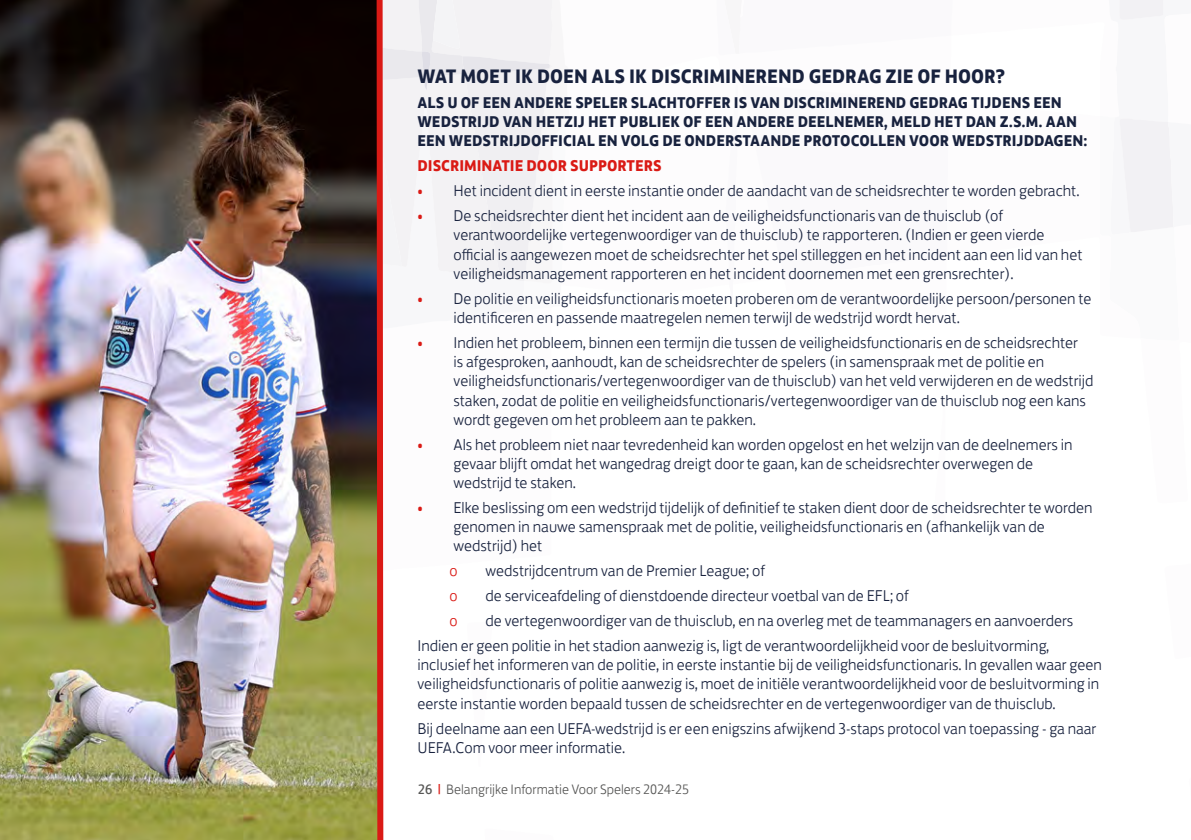
<style>
.page{position:relative;width:1191px;height:840px;background:#fff}
.page>*{position:absolute;margin:0;border:0;box-sizing:border-box;transform-origin:0 0}
.t1{font:700 20px "FS Jack";color:#18223e}
.t2{font:300 16px/19.2px "FS Jack";color:#18223e}
.t3{font:700 16px/19.2px "FS Jack";color:#18223e}
.t4{font:700 16px "FS Jack";color:#da1a15}
.t5{font:300 16px "FS Jack";color:#da1a15}
.t6{font:300 14px "FS Jack";color:#575756}
.s1{color:#da1a15}
.s2{font-weight:400}
.s3{font-weight:400;color:#da1a15}
</style>
<div class="page">
<svg style="left:1119px;top:0;width:54px;height:232px"></svg>
<img style="left:0;top:0;width:87px;height:839px">
<img style="left:87px;top:0;width:465px;height:839px">
<p class="t1" style="left:417px;top:59px;width:589px">WAT MOET IK DOEN ALS IK DISCRIMINEREND GEDRAG ZIE OF HOOR?</p>
<p class="t3" style="left:417px;top:92px;width:671px">ALS U OF EEN ANDERE SPELER SLACHTOFFER IS VAN DISCRIMINEREND GEDRAG TIJDENS EEN<br>WEDSTRIJD VAN HETZIJ HET PUBLIEK OF EEN ANDERE DEELNEMER, MELD HET DAN Z.S.M. AAN<br>EEN WEDSTRIJDOFFICIAL EN VOLG DE ONDERSTAANDE PROTOCOLLEN VOOR WEDSTRIJDDAGEN:</p>
<p class="t4" style="left:417px;top:152px;width:246px">DISCRIMINATIE DOOR SUPPORTERS</p>
<p class="t2" style="left:417px;top:179px;width:663px"><span class="s1">•</span> Het incident dient in eerste instantie onder de aandacht van de scheidsrechter te worden gebracht.</p>
<p class="t2" style="left:453px;top:204px;width:630px;text-indent:-36px"><span class="s1">•</span> De scheidsrechter dient het incident aan de veiligheidsfunctionaris van de thuisclub (of verantwoordelijke vertegenwoordiger van de thuisclub) te rapporteren. (Indien er geen vierde official is aangewezen moet de scheidsrechter het spel stilleggen en het incident aan een lid van het veiligheidsmanagement rapporteren en het incident doornemen met een grensrechter).</p>
<p class="t2" style="left:453px;top:287px;width:639px;text-indent:-36px"><span class="s1">•</span> De politie en veiligheidsfunctionaris moeten proberen om de verantwoordelijke persoon/personen te identificeren en passende maatregelen nemen terwijl de wedstrijd wordt hervat.</p>
<p class="t2" style="left:453px;top:331px;width:641px;text-indent:-36px"><span class="s1">•</span> Indien het probleem, binnen een termijn die tussen de veiligheidsfunctionaris en de scheidsrechter<br>is afgesproken, aanhoudt, kan de scheidsrechter de spelers (in samenspraak met de politie en veiligheidsfunctionaris/vertegenwoordiger van de thuisclub) van het veld verwijderen en de wedstrijd staken, zodat de politie en veiligheidsfunctionaris/vertegenwoordiger van de thuisclub nog een kans wordt gegeven om het probleem aan te pakken.</p>
<p class="t2" style="left:453px;top:433px;width:620px;text-indent:-36px"><span class="s1">•</span> Als het probleem niet naar tevredenheid kan worden opgelost en het welzijn van de deelnemers in gevaar blijft omdat het wangedrag dreigt door te gaan, kan de scheidsrechter overwegen de wedstrijd te staken.</p>
<p class="t2" style="left:453px;top:496px;width:640px;text-indent:-36px"><span class="s1">•</span> Elke beslissing om een wedstrijd tijdelijk of definitief te staken dient door de scheidsrechter te worden genomen in nauwe samenspraak met de politie, veiligheidsfunctionaris en (afhankelijk van de wedstrijd) het</p>
<p class="t5" style="left:449px;top:557px;width:10px">o</p>
<p class="t2" style="left:485px;top:559px;width:281px">wedstrijdcentrum van de Premier League; of</p>
<p class="t5" style="left:449px;top:582px;width:10px">o</p>
<p class="t2" style="left:485px;top:584px;width:425px">de serviceafdeling of dienstdoende directeur voetbal van de EFL; of</p>
<p class="t5" style="left:449px;top:607px;width:10px">o</p>
<p class="t2" style="left:417px;top:606px;width:657px;line-height:24.8px;text-indent:68px">de vertegenwoordiger van de thuisclub, en na overleg met de teammanagers en aanvoerders<br>Indien er geen politie in het stadion aanwezig is, ligt de verantwoordelijkheid voor de besluitvorming,</p>
<p class="t2" style="left:417px;top:653px;width:686px">inclusief het informeren van de politie, in eerste instantie bij de veiligheidsfunctionaris. In gevallen waar geen veiligheidsfunctionaris of politie aanwezig is, moet de initiële verantwoordelijkheid voor de besluitvorming in eerste instantie worden bepaald tussen de scheidsrechter en de vertegenwoordiger van de thuisclub.</p>
<p class="t2" style="left:417px;top:716px;width:680px">Bij deelname aan een UEFA-wedstrijd is er een enigszins afwijkend 3-staps protocol van toepassing - ga naar<br>UEFA.Com voor meer informatie.</p>
<p class="t6" style="left:418px;top:777px;width:273px"><span class="s2">26</span> <span class="s3">|</span> Belangrijke Informatie Voor Spelers 2024-25</p>
</div>
